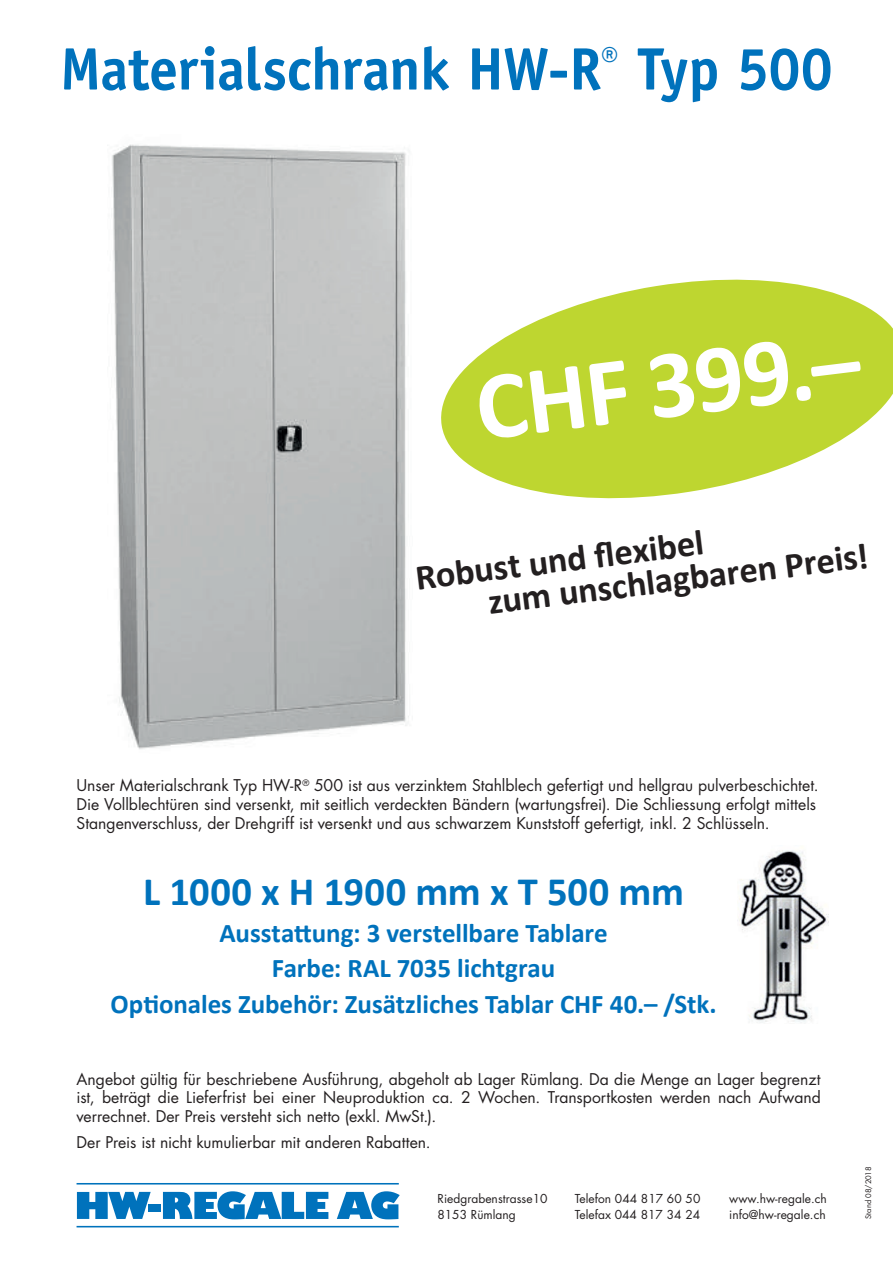
<style>
.page{position:relative;width:893px;height:1263px;background:#fff}
.page>*{position:absolute;margin:0;border:0;box-sizing:border-box;transform-origin:0 0}
.t1{font:700 97.5px "Calibri";color:#fff}
.t2{font:700 60px "Officina Sans";letter-spacing:-.01em;color:#0072bc}
.t3{font:700 40.5px "Calibri";letter-spacing:.005em;color:#0072bc}
.t4{font:700 36.45px/33px "Calibri";color:#231f20}
.t5{font:700 27px/35.1px "Calibri";color:#0072bc;text-align:center}
.t6{font:15.75px/18.8px "Futura Std";color:#231f20}
.t7{font:12px/15.8px "Futura";letter-spacing:.005em;color:#231f20}
.t8{font:7.5px "Futura Std";letter-spacing:.015em;color:#231f20}
</style>
<div class="page">
<img style="left:112px;top:144px;width:297px;height:605px">
<svg style="left:441px;top:279px;width:452px;height:220px;fill:#bed630"></svg>
<hr style="left:77px;top:1183px;width:322px;height:1px;background:#0072bc">
<hr style="left:77px;top:1226px;width:322px;height:1px;background:#0072bc">
<svg style="left:77px;top:1192px;width:74px;height:27px"></svg>
<div style="left:148px;top:1204px;width:13px;height:8px;background:#0072bc"></div>
<svg style="left:163px;top:1191px;width:165px;height:28px"></svg>
<svg style="left:337px;top:1191px;width:63px;height:28px"></svg>
<img style="left:737px;top:850px;width:91px;height:173px">
<h2 class="t2" style="left:60px;top:32px;width:774px">Materialschrank HW-R<sup>®</sup> Typ 500</h2>
<h1 class="t1" style="left:468px;top:348px;width:388px;rotate:-7deg">CHF 399.–</h1>
<h3 class="t4" style="left:482px;top:551px;width:384px;text-indent:-69px;rotate:-7deg">Robust und flexibel<br>zum unschlagbaren Preis!</h3>
<p class="t6" style="left:77px;top:777px;width:743px">Unser Materialschrank Typ HW-R<sup>®</sup> 500 ist aus verzinktem Stahlblech gefertigt und hellgrau pulverbeschichtet.<br>Die Vollblechtüren sind versenkt, mit seitlich verdeckten Bändern (wartungsfrei). Die Schliessung erfolgt mittels<br>Stangenverschluss, der Drehgriff ist versenkt und aus schwarzem Kunststoff gefertigt, inkl. 2 Schlüsseln.</p>
<h3 class="t3" style="left:143px;top:866px;width:542px">L 1000 x H 1900 mm x T 500 mm</h3>
<h3 class="t5" style="left:111px;top:915px;width:608px">Ausstattung: 3 verstellbare Tablare<br>Farbe: RAL 7035 lichtgrau<br>Optionales Zubehör: Zusätzliches Tablar CHF 40.– /Stk.</h3>
<p class="t6" style="left:77px;top:1070px;width:746px;text-align:justify">Angebot gültig für beschriebene Ausführung, abgeholt ab Lager Rümlang. Da die Menge an Lager begrenzt ist, beträgt die Lieferfrist bei einer Neuproduktion ca. 2 Wochen. Transportkosten werden nach Aufwand verrechnet. Der Preis versteht sich netto (exkl. MwSt.).</p>
<p class="t6" style="left:77px;top:1134px;width:356px">Der Preis ist nicht kumulierbar mit anderen Rabatten.</p>
<p class="t7" style="left:437px;top:1192px;width:112px">Riedgrabenstrasse10<br>8153 Rümlang</p>
<p class="t7" style="left:575px;top:1192px;width:127px">Telefon 044 817 60 50<br>Telefax 044 817 34 24</p>
<p class="t7" style="left:729px;top:1192px;width:99px">www.hw-regale.ch info@hw-regale.ch</p>
<p class="t8" style="left:865px;top:1219px;width:54px;rotate:-90deg">Stand 08/2018</p>
</div>
